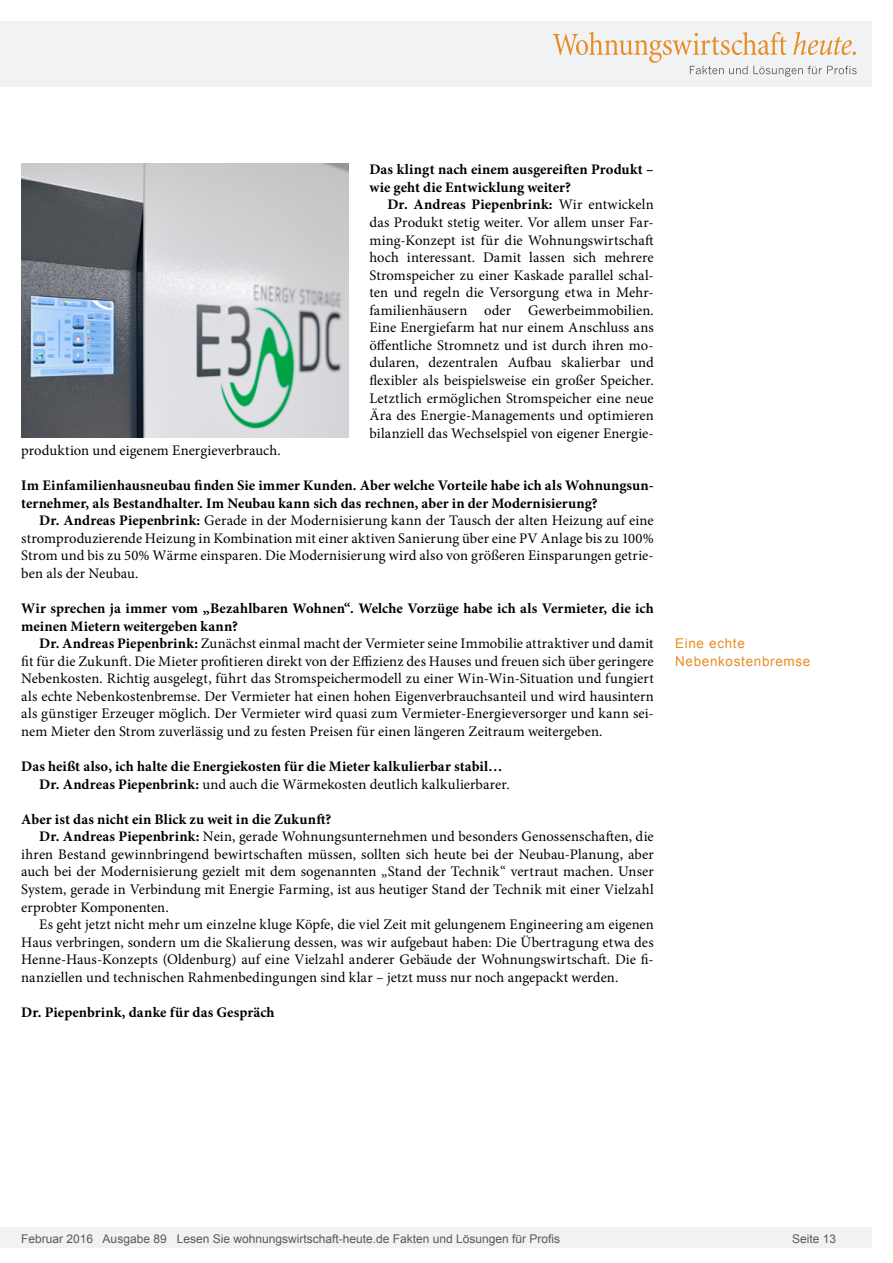
<style>
.page{position:relative;width:893px;height:1263px;background:#fff}
.page>*{position:absolute;margin:0;border:0;box-sizing:border-box;transform-origin:0 0}
.Fliesstext{font:14.7px/17.5px "Minion Pro";letter-spacing:.005em;color:#000;text-align:justify}
.AUTOR{font:700 14.7px/17.5px "Minion Pro";letter-spacing:.005em;color:#000}
.Info{font:13.5px/17.5px "Arial";letter-spacing:.05em;color:#e88c24}
.t1{font:12px "Arial";color:#595959}
.s1{font-weight:700}
</style>
<div class="page">
<div style="left:0;top:1227px;width:872px;height:20px;background:#f1f2f3"></div>
<div style="left:0;top:21px;width:872px;height:66px;background:#f1f2f3"></div>
<svg style="left:553px;top:32px;width:304px;height:45px"></svg>
<img style="left:21px;top:164px;width:327px;height:274px">
<p class="AUTOR" style="left:369px;top:161px;width:286px">Das klingt nach einem ausgereiften Produkt – wie geht die Entwicklung weiter?</p>
<p class="Fliesstext" style="left:369px;top:196px;width:286px;text-indent:18px"><span class="s1">Dr. Andreas Piepenbrink:</span> Wir entwickeln das Produkt stetig weiter. Vor allem unser Far&shy;ming-Konzept ist für die Wohnungswirtschaft hoch interessant. Damit lassen sich mehrere Stromspeicher zu einer Kaskade parallel schal&shy;ten und regeln die Versorgung etwa in Mehr&shy;familienhäusern oder Gewerbeimmobilien.<br>Eine Energiefarm hat nur einem Anschluss ans öffentliche Stromnetz und ist durch ihren mo&shy;dularen, dezentralen Aufbau skalierbar und flexibler als beispielsweise ein großer Speicher.<br>Letztlich ermöglichen Stromspeicher eine neue Ära des Energie-Managements und optimieren bilanziell das Wechselspiel von eigener Energie-</p>
<p class="Fliesstext" style="left:21px;top:442px;width:261px">produktion und eigenem Energieverbrauch.</p>
<p class="AUTOR" style="left:21px;top:477px;width:634px">Im Einfamilienhausneubau finden Sie immer Kunden. Aber welche Vorteile habe ich als Wohnungsun&shy;ternehmer, als Bestandhalter. Im Neubau kann sich das rechnen, aber in der Modernisierung?</p>
<p class="Fliesstext" style="left:21px;top:512px;width:634px;text-indent:18px"><span class="s1">Dr. Andreas Piepenbrink:</span> Gerade in der Modernisierung kann der Tausch der alten Heizung auf eine stromproduzierende Heizung in Kombination mit einer aktiven Sanierung über eine PV Anlage bis zu 100% Strom und bis zu 50% Wärme einsparen. Die Modernisierung wird also von größeren Einsparungen getrie&shy;ben als der Neubau.</p>
<p class="AUTOR" style="left:21px;top:599px;width:634px">Wir sprechen ja immer vom „Bezahlbaren Wohnen“. Welche Vorzüge habe ich als Vermieter, die ich meinen Mietern weitergeben kann?</p>
<p class="Fliesstext" style="left:21px;top:635px;width:634px;text-indent:18px"><span class="s1">Dr. Andreas Piepenbrink:</span> Zunächst einmal macht der Vermieter seine Immobilie attraktiver und damit fit für die Zukunft. Die Mieter profitieren direkt von der Effizienz des Hauses und freuen sich über geringere Nebenkosten. Richtig ausgelegt, führt das Stromspeichermodell zu einer Win-Win-Situation und fungiert als echte Nebenkostenbremse. Der Vermieter hat einen hohen Eigenverbrauchsanteil und wird hausintern als günstiger Erzeuger möglich. Der Vermieter wird quasi zum Vermieter-Energieversorger und kann sei&shy;nem Mieter den Strom zuverlässig und zu festen Preisen für einen längeren Zeitraum weitergeben.</p>
<p class="AUTOR" style="left:21px;top:757px;width:483px">Das heißt also, ich halte die Energiekosten für die Mieter kalkulierbar stabil…</p>
<p class="Fliesstext" style="left:39px;top:775px;width:472px"><span class="s1">Dr. Andreas Piepenbrink:</span> und auch die Wärmekosten deutlich kalkulierbarer.</p>
<p class="AUTOR" style="left:21px;top:810px;width:312px">Aber ist das nicht ein Blick zu weit in die Zukunft?</p>
<p class="Fliesstext" style="left:21px;top:828px;width:634px;text-indent:18px"><span class="s1">Dr. Andreas Piepenbrink:</span> Nein, gerade Wohnungsunternehmen und besonders Genossenschaften, die ihren Bestand gewinnbringend bewirtschaften müssen, sollten sich heute bei der Neubau-Planung, aber auch bei der Modernisierung gezielt mit dem sogenannten „Stand der Technik“ vertraut machen. Unser System, gerade in Verbindung mit Energie Farming, ist aus heutiger Stand der Technik mit einer Vielzahl erprobter Komponenten.</p>
<p class="Fliesstext" style="left:21px;top:916px;width:634px;text-indent:18px">Es geht jetzt nicht mehr um einzelne kluge Köpfe, die viel Zeit mit gelungenem Engineering am eigenen Haus verbringen, sondern um die Skalierung dessen, was wir aufgebaut haben: Die Übertragung etwa des Henne-Haus-Konzepts (Oldenburg) auf eine Vielzahl anderer Gebäude der Wohnungswirtschaft. Die fi&shy;nanziellen und technischen Rahmenbedingungen sind klar – jetzt muss nur noch angepackt werden.</p>
<p class="AUTOR" style="left:21px;top:1003px;width:255px">Dr. Piepenbrink, danke für das Gespräch</p>
<p class="Info" style="left:675px;top:635px;width:137px">Eine echte<br>Nebenkostenbremse</p>
<p class="t1" style="left:21px;top:1230px;width:540px">Februar 2016 Ausgabe 89 Lesen Sie wohnungswirtschaft-heute.de Fakten und Lösungen für Profis</p>
<p class="t1" style="left:792px;top:1231px;width:46px">Seite 13</p>
</div>
